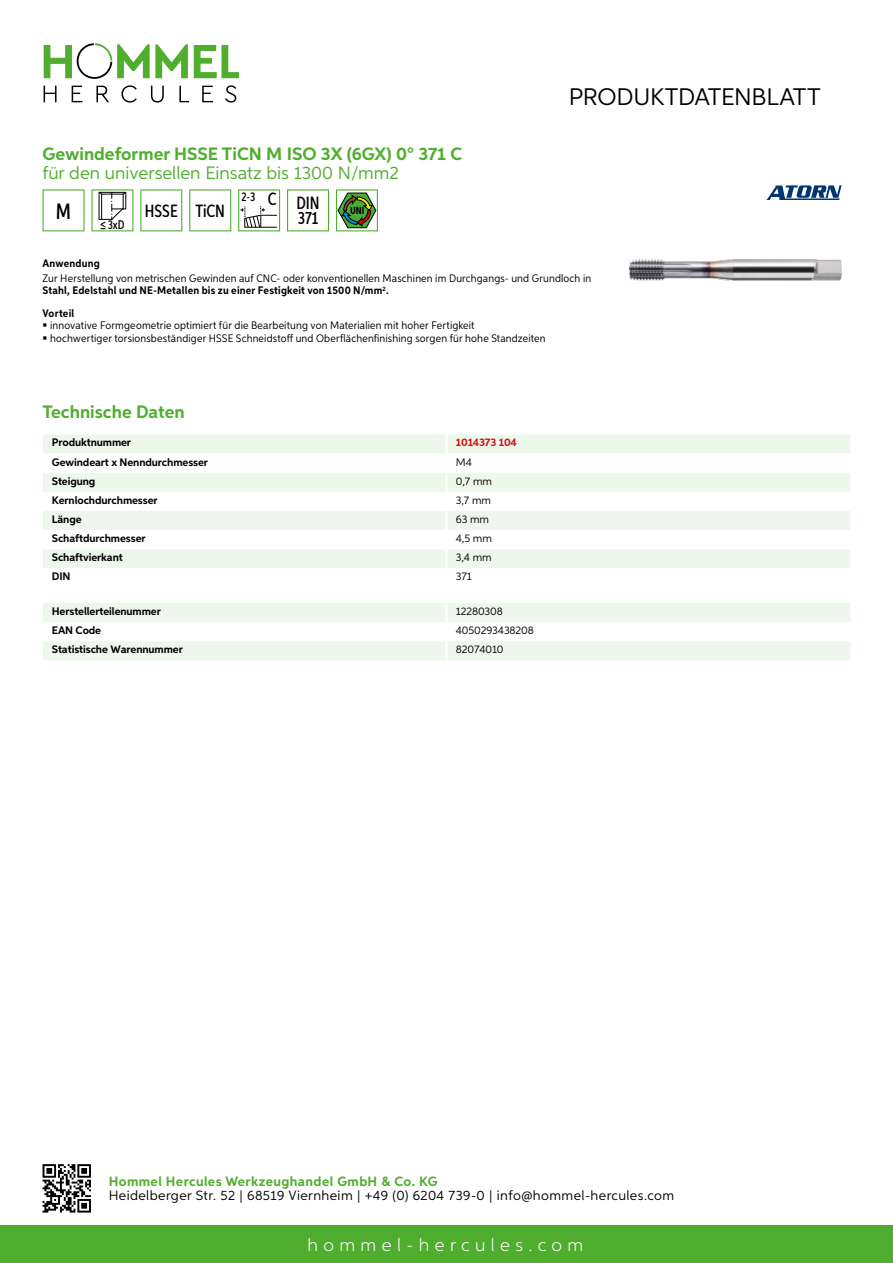
<style>
.page{position:relative;width:893px;height:1263px;background:#fff}
.page>*{position:absolute;margin:0;border:0;box-sizing:border-box;transform-origin:0 0}
.t1{font:24px "Aspira";letter-spacing:-.01em;color:#000}
.t2{font:500 22.2px "Aspira XX Nar";color:#000}
.t3{font:700 18px "Aspira";color:#50ae2f}
.t4{font:18px "Aspira";color:#50ae2f}
.t5{font:300 18px "Aspira";letter-spacing:.3em;color:#fff}
.t6{font:500 17.85px/14.9px "Aspira XX Nar";color:#000;text-align:right}
.t7{font:13.5px "Aspira";letter-spacing:.03em;color:#000}
.t8{font:700 13.5px "Aspira";letter-spacing:.03em;color:#50ae2f}
.t9{font:500 12.6px "Aspira XX Nar";color:#000}
.t10{font:10.95px/12px "Aspira Nar";letter-spacing:.015em;color:#000}
.t11{font:700 10.95px "Aspira";letter-spacing:-.01em;color:#000}
.t12{font:10.95px "Aspira";letter-spacing:-.01em;color:#000}
.t13{font:700 10.95px "Aspira Nar";letter-spacing:.02em;color:#000}
.t14{font:700 10.95px "Aspira";letter-spacing:-.01em;color:#cd1013}
.t15{font:700 10.35px "Aspira XX Nar";color:#000}
.s1{font-weight:700}
</style>
<div class="page">
<div style="left:0;top:1226px;width:893px;height:37px;background:#50ae2f"></div>
<svg style="left:43px;top:1164px;width:48px;height:48px"></svg>
<svg style="left:194px;top:45px;width:45px;height:33px"></svg>
<svg style="left:44px;top:43px;width:144px;height:36px"></svg>
<svg style="left:44px;top:86px;width:13px;height:16px"></svg>
<svg style="left:72px;top:86px;width:10px;height:16px"></svg>
<svg style="left:96px;top:86px;width:13px;height:16px"></svg>
<svg style="left:121px;top:85px;width:16px;height:18px"></svg>
<svg style="left:151px;top:86px;width:13px;height:17px"></svg>
<svg style="left:179px;top:86px;width:10px;height:16px"></svg>
<svg style="left:202px;top:86px;width:11px;height:16px"></svg>
<svg style="left:225px;top:85px;width:11px;height:18px"></svg>
<div style="left:43px;top:434px;width:807px;height:19px;background:#eef7eb"></div>
<svg style="left:43px;top:473px;width:807px;height:95px;fill:#eef7eb"></svg>
<hr style="left:445px;top:434px;width:3px;height:20px;background:#fff">
<hr style="left:445px;top:473px;width:3px;height:19px;background:#fff">
<hr style="left:445px;top:492px;width:3px;height:19px;background:#fff">
<hr style="left:445px;top:511px;width:3px;height:19px;background:#fff">
<hr style="left:445px;top:530px;width:3px;height:19px;background:#fff">
<hr style="left:445px;top:549px;width:3px;height:19px;background:#fff">
<svg style="left:43px;top:603px;width:807px;height:57px"></svg>
<hr style="left:445px;top:641px;width:3px;height:19px;background:#fff">
<svg style="left:43px;top:189px;width:42px;height:42px"></svg>
<svg style="left:91px;top:189px;width:42px;height:42px"></svg>
<svg style="left:140px;top:189px;width:42px;height:42px"></svg>
<svg style="left:189px;top:189px;width:42px;height:42px"></svg>
<svg style="left:238px;top:189px;width:42px;height:42px"></svg>
<svg style="left:287px;top:189px;width:42px;height:42px"></svg>
<svg style="left:336px;top:189px;width:42px;height:42px"></svg>
<img style="left:629px;top:259px;width:213px;height:21px">
<svg style="left:766px;top:185px;width:76px;height:15px"></svg>
<h3 class="t3" style="left:43px;top:142px;width:421px">Gewindeformer HSSE TiCN M ISO 3X (6GX) 0° 371 C</h3>
<h3 class="t4" style="left:43px;top:162px;width:358px">für den universellen Einsatz bis 1300 N/mm2</h3>
<h2 class="t2" style="left:56px;top:197px;width:17px">M</h2>
<p class="t9" style="left:100px;top:217px;width:26px">≤3xD</p>
<h3 class="t6" style="left:145px;top:203px;width:82px">HSSE TiCN</h3>
<h3 class="t6" style="left:241px;top:196px;width:80px"><sup>2-3</sup> C DIN<br>371</h3>
<p class="t15" style="left:350px;top:205px;width:16px">UNI</p>
<h1 class="t1" style="left:569px;top:82px;width:253px">Produktdatenblatt</h1>
<p class="t13" style="left:43px;top:257px;width:59px">Anwendung</p>
<p class="t10" style="left:43px;top:273px;width:550px">Zur Herstellung von metrischen Gewinden auf CNC- oder konventionellen Maschinen im Durchgangs- und Grundloch in<br><span class="s1">Stahl, Edelstahl und NE-Metallen bis zu einer Festigkeit von 1500 N/mm</span><sup>2</sup><span class="s1">.</span></p>
<p class="t13" style="left:43px;top:306px;width:33px">Vorteil</p>
<p class="t10" style="left:50px;top:319px;width:497px;line-height:12.8px">innovative Formgeometrie optimiert für die Bearbeitung von Materialien mit hoher Fertigkeit<br>hochwertiger torsionsbeständiger HSSE Schneidstoff und Oberflächenfinishing sorgen für hohe Standzeiten</p>
<h3 class="t3" style="left:43px;top:400px;width:144px">Technische Daten</h3>
<p class="t11" style="left:52px;top:436px;width:81px">Produktnummer</p>
<p class="t14" style="left:456px;top:436px;width:63px">1014373 104</p>
<p class="t11" style="left:52px;top:455px;width:158px">Gewindeart x Nenndurchmesser</p>
<p class="t12" style="left:456px;top:455px;width:18px">M4</p>
<p class="t11" style="left:52px;top:474px;width:45px">Steigung</p>
<p class="t12" style="left:456px;top:474px;width:38px">0,7 mm</p>
<p class="t11" style="left:52px;top:493px;width:107px">Kernlochdurchmesser</p>
<p class="t12" style="left:456px;top:493px;width:37px">3,7 mm</p>
<p class="t11" style="left:52px;top:512px;width:31px">Länge</p>
<p class="t12" style="left:456px;top:512px;width:35px">63 mm</p>
<p class="t11" style="left:52px;top:532px;width:95px">Schaftdurchmesser</p>
<p class="t12" style="left:456px;top:532px;width:38px">4,5 mm</p>
<p class="t11" style="left:52px;top:551px;width:72px">Schaftvierkant</p>
<p class="t12" style="left:456px;top:551px;width:37px">3,4 mm</p>
<p class="t11" style="left:52px;top:570px;width:20px">DIN</p>
<p class="t12" style="left:456px;top:570px;width:17px">371</p>
<p class="t11" style="left:52px;top:604px;width:111px">Herstellerteilenummer</p>
<p class="t12" style="left:456px;top:604px;width:49px">12280308</p>
<p class="t11" style="left:52px;top:623px;width:51px">EAN Code</p>
<p class="t12" style="left:456px;top:624px;width:80px">4050293438208</p>
<p class="t11" style="left:52px;top:643px;width:132px">Statistische Warennummer</p>
<p class="t12" style="left:456px;top:643px;width:49px">82074010</p>
<p class="t8" style="left:109px;top:1172px;width:330px">Hommel Hercules Werkzeughandel GmbH &amp; Co. KG</p>
<p class="t7" style="left:109px;top:1187px;width:567px">Heidelberger Str. 52 | 68519 Viernheim | +49 (0) 6204 739-0 | info@hommel-hercules.com</p>
<h3 class="t5" style="left:307px;top:1234px;width:277px">hommel-hercules.com</h3>
</div>
